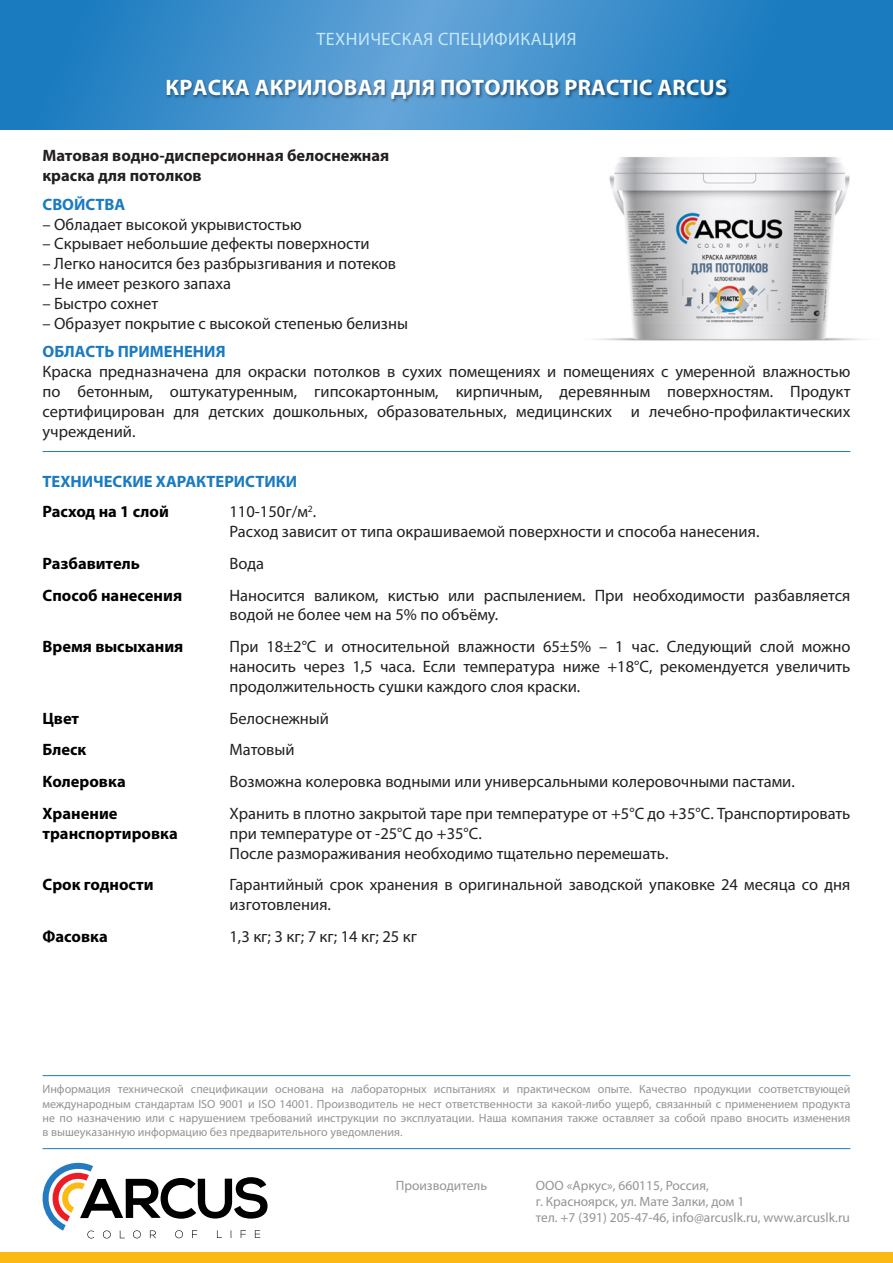
<style>
.page{position:relative;width:893px;height:1263px;background:#fff}
.page>*{position:absolute;margin:0;border:0;box-sizing:border-box;transform-origin:0 0}
.t1{font:700 22.5px "Myriad Pro";letter-spacing:.01em;color:#fff}
.t2{font:18px "Myriad Pro";letter-spacing:.025em;color:#c6e9fa}
.t3{font:16.5px/19.8px "Myriad Pro";color:#231f20}
.t4{font:700 16.5px/31.8px "Myriad Pro";color:#000}
.t5{font:700 16.5px/19.8px "Myriad Pro";color:#231f20}
.t6{font:700 16.5px "Myriad Pro";color:#1a7bc0}
.t7{font:13.5px/16.2px "Myriad Pro";color:#929497}
.t8{font:12px/14.4px "Myriad Pro";color:#929497;text-align:justify}
</style>
<div class="page">
<img style="left:573px;top:129px;width:312px;height:212px">
<svg style="left:0;top:0;width:893px;height:129px;background:#358ac8"></svg>
<div style="left:0;top:1253px;width:893px;height:10px;background:#fcb813"></div>
<svg style="left:43px;top:1163px;width:225px;height:75px"></svg>
<hr style="left:43px;top:1075px;width:807px;height:1px;background:#1b7bc0">
<hr style="left:43px;top:451px;width:807px;height:1px;background:#1b7bc0">
<hr style="left:43px;top:1148px;width:807px;height:1px;background:#1b7bc0">
<img style="left:163px;top:74px;width:570px;height:32px">
<p class="t2" style="left:317px;top:27px;width:261px">ТЕХНИЧЕСКАЯ СПЕЦИФИКАЦИЯ</p>
<h1 class="t1" style="left:166px;top:73px;width:563px">КРАСКА АКРИЛОВАЯ ДЛЯ ПОТОЛКОВ PRACTIC ARCUS</h1>
<p class="t5" style="left:43px;top:145px;width:348px">Матовая водно-дисперсионная белоснежная краска для потолков</p>
<p class="t6" style="left:43px;top:193px;width:84px">СВОЙСТВА</p>
<p class="t3" style="left:43px;top:214px;width:261px">– Обладает высокой укрывистостью</p>
<p class="t3" style="left:43px;top:234px;width:329px">– Скрывает небольшие дефекты поверхности</p>
<p class="t3" style="left:43px;top:254px;width:355px">– Легко наносится без разбрызгивания и потеков</p>
<p class="t3" style="left:43px;top:273px;width:190px">– Не имеет резкого запаха</p>
<p class="t3" style="left:43px;top:293px;width:117px">– Быстро сохнет</p>
<p class="t3" style="left:43px;top:313px;width:367px">– Образует покрытие с высокой степенью белизны</p>
<p class="t6" style="left:43px;top:341px;width:185px">ОБЛАСТЬ ПРИМЕНЕНИЯ</p>
<p class="t3" style="left:43px;top:362px;width:809px;text-align:justify">Краска предназначена для окраски потолков в сухих помещениях и помещениях с умеренной влажностью по бетонным, оштукатуренным, гипсокартонным, кирпичным, деревянным поверхностям. Продукт сертифицирован для детских дошкольных, образовательных, медицинских и лечебно-профилактических учреждений.</p>
<p class="t6" style="left:43px;top:471px;width:256px">ТЕХНИЧЕСКИЕ ХАРАКТЕРИСТИКИ</p>
<p class="t4" style="left:43px;top:495px;width:128px">Расход на 1 слой</p>
<p class="t4" style="left:43px;top:547px;width:141px">Разбавитель<br>Способ нанесения</p>
<p class="t4" style="left:43px;top:630px;width:142px">Время высыхания</p>
<p class="t4" style="left:43px;top:702px;width:85px">Цвет<br>Блеск<br>Колеровка<br>Хранение</p>
<p class="t4" style="left:43px;top:817px;width:137px">транспортировка</p>
<p class="t4" style="left:43px;top:868px;width:113px">Срок годности</p>
<p class="t4" style="left:43px;top:920px;width:67px">Фасовка</p>
<p class="t3" style="left:230px;top:501px;width:531px">110-150г/м<sup>2</sup>.<br>Расход зависит от типа окрашиваемой поверхности и способа нанесения.</p>
<p class="t3" style="left:230px;top:547px;width:622px;line-height:31.8px">Вода<br>Наносится валиком, кистью или распылением. При необходимости разбавляется</p>
<p class="t3" style="left:230px;top:599px;width:622px;line-height:31.8px">водой не более чем на 5% по объёму.<br>При 18±2°C и относительной влажности 65±5% – 1 час. Следующий слой можно</p>
<p class="t3" style="left:230px;top:656px;width:622px">наносить через 1,5 часа. Если температура ниже +18°С, рекомендуется увеличить продолжительность сушки каждого слоя краски.</p>
<p class="t3" style="left:230px;top:702px;width:622px;line-height:31.8px">Белоснежный<br>Матовый<br>Возможна колеровка водными или универсальными колеровочными пастами.<br>Хранить в плотно закрытой таре при температуре от +5°С до +35°С. Транспортировать</p>
<p class="t3" style="left:230px;top:823px;width:441px">при температуре от -25°С до +35°С.<br>После размораживания необходимо тщательно перемешать.</p>
<p class="t3" style="left:230px;top:875px;width:622px">Гарантийный срок хранения в оригинальной заводской упаковке 24 месяца со дня изготовления.</p>
<p class="t3" style="left:230px;top:926px;width:189px">1,3 кг; 3 кг; 7 кг; 14 кг; 25 кг</p>
<p class="t8" style="left:43px;top:1082px;width:809px">Информация технической спецификации основана на лабораторных испытаниях и практическом опыте. Качество продукции соответствующей международным стандартам ISO 9001 и ISO 14001. Производитель не нест ответственности за какой-либо ущерб, связанный с применением продукта не по назначению или с нарушением требований инструкции по эксплуатации. Наша компания также оставляет за собой право вносить изменения в вышеуказанную информацию без предварительного уведомления.</p>
<p class="t7" style="left:396px;top:1177px;width:93px">Производитель</p>
<p class="t7" style="left:536px;top:1177px;width:315px">ООО «Аркус», 660115, Россия,<br>г. Красноярск, ул. Мате Залки, дом 1<br>тел. +7 (391) 205-47-46, info@arcuslk.ru, www.arcuslk.ru</p>
</div>
